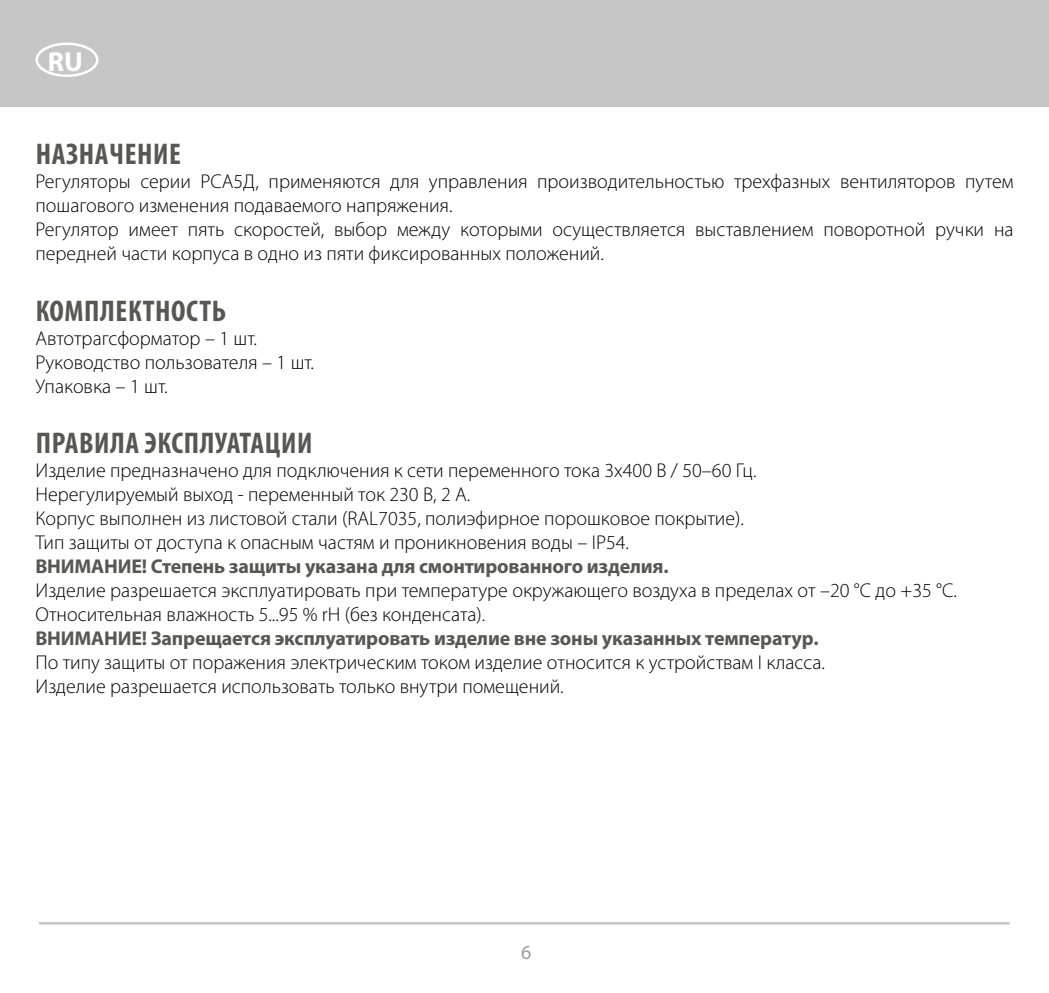
<style>
.page{position:relative;width:1049px;height:993px;background:#fff}
.page>*{position:absolute;margin:0;border:0;box-sizing:border-box;transform-origin:0 0}
.t1{font:700 condensed 30px "Myriad Pro";letter-spacing:.02em;color:#575756}
.t2{font:700 27.5px "Myriad Pro";color:#fff}
.t3{font:300 20px/24px "Myriad Pro";color:#000}
.t4{font:700 20px "Myriad Pro";letter-spacing:-.01em;color:#575756}
.t5{font:20px "Myriad Pro";color:#9d9d9c}
</style>
<div class="page">
<div style="left:0;top:0;width:1049px;height:106px;background:#c6c6c6"></div>
<div style="left:35px;top:43px;width:63px;height:34px;border:2px solid #fff;border-radius:50%"></div>
<hr style="left:39px;top:921px;width:971px;height:3px;background:#c6c6c6">
<h2 class="t2" style="left:48px;top:43px;width:36px">RU</h2>
<h1 class="t1" style="left:36px;top:135px;width:147px">НАЗНАЧЕНИЕ</h1>
<p class="t3" style="left:35px;top:170px;width:980px">Регуляторы серии РСА5Д, применяются для управления производительностью трехфазных вентиляторов путем пошагового изменения подаваемого напряжения.<br>Регулятор имеет пять скоростей, выбор между которыми осуществляется выставлением поворотной ручки на передней части корпуса в одно из пяти фиксированных положений.</p>
<h1 class="t1" style="left:36px;top:291px;width:192px">КОМПЛЕКТНОСТЬ</h1>
<p class="t3" style="left:35px;top:326px;width:280px">Автотрагсформатор – 1 шт.<br>Руководство пользователя – 1 шт.<br>Упаковка – 1 шт.</p>
<h1 class="t1" style="left:36px;top:423px;width:278px">ПРАВИЛА ЭКСПЛУАТАЦИИ</h1>
<p class="t3" style="left:35px;top:458px;width:722px">Изделие предназначено для подключения к сети переменного тока 3x400 В / 50–60 Гц.<br>Нерегулируемый выход - переменный ток 230 В, 2 А.<br>Корпус выполнен из листовой стали (RAL7035, полиэфирное порошковое покрытие).<br>Тип защиты от доступа к опасным частям и проникновения воды – IP54.</p>
<p class="t4" style="left:35px;top:552px;width:635px">ВНИМАНИЕ! Степень защиты указана для смонтированного изделия.</p>
<p class="t3" style="left:35px;top:578px;width:923px">Изделие разрешается эксплуатировать при температуре окружающего воздуха в пределах от –20 °C до +35 °C.<br>Относительная влажность 5...95 % rH (без конденсата).</p>
<p class="t4" style="left:35px;top:624px;width:785px">ВНИМАНИЕ! Запрещается эксплуатировать изделие вне зоны указанных температур.</p>
<p class="t3" style="left:35px;top:650px;width:791px">По типу защиты от поражения электрическим током изделие относится к устройствам I класса.<br>Изделие разрешается использовать только внутри помещений.</p>
<p class="t5" style="left:521px;top:939px;width:12px">6</p>
</div>
